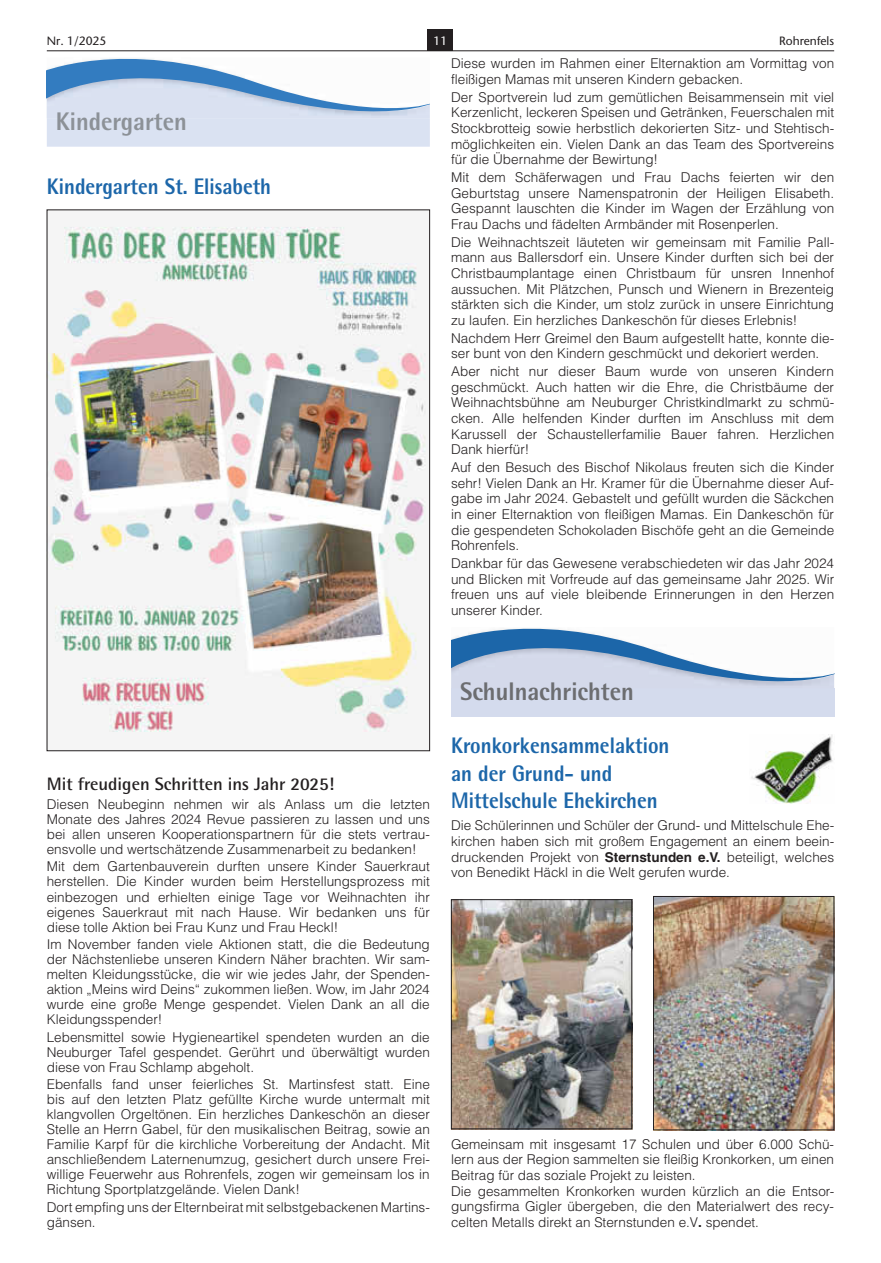
<style>
.page{position:relative;width:881px;height:1263px;background:#fff}
.page>*{position:absolute;margin:0;border:0;box-sizing:border-box;transform-origin:0 0}
.t1{font:800 25.5px "Agfa Rotis Semisans";color:#6c6d70;scale:.93 1}
.t2{font:800 22.5px/27.6px "Agfa Rotis Semisans";color:#1c66a9;scale:.9 1}
.t3{font:700 18px "Agfa Rotis Semisans";color:#231f20}
.t4{font:300 13.5px/15.6px "Helvetica LT";color:#231f20;text-align:justify}
.t5{font:12px "Stone Sans LT";color:#231f20}
.t6{font:12px "Stone Sans LT";color:#fff}
.s1{font-weight:700}
</style>
<div class="page">
<div style="left:427px;top:29px;width:26px;height:22px;background:#231f20"></div>
<hr style="left:47px;top:51px;width:786px;height:1px;background:#231f20">
<div style="left:451px;top:688px;width:382px;height:28px;background:#d4dbed"></div>
<svg style="left:451px;top:628px;width:382px;height:60px"></svg>
<img style="left:751px;top:735px;width:82px;height:68px">
<img style="left:453px;top:901px;width:176px;height:226px">
<div style="left:451px;top:899px;width:180px;height:230px;border:1px solid #231f20"></div>
<img style="left:655px;top:898px;width:176px;height:230px">
<div style="left:653px;top:896px;width:180px;height:234px;border:1px solid #231f20"></div>
<img style="left:49px;top:226px;width:377px;height:506px">
<svg style="left:47px;top:58px;width:382px;height:89px"></svg>
<p class="t5" style="left:47px;top:33px;width:61px">Nr. 1/2025</p>
<p class="t6" style="left:433px;top:33px;width:15px">11</p>
<p class="t5" style="left:778px;top:33px;width:57px">Rohrenfels</p>
<p class="t4" style="left:451px;top:55px;width:384px">Diese wurden im Rahmen einer Elternaktion am Vormittag von fleißigen Mamas mit unseren Kindern gebacken.</p>
<p class="t4" style="left:451px;top:89px;width:384px">Der Sportverein lud zum gemütlichen Beisammensein mit viel Kerzenlicht, leckeren Speisen und Getränken, Feuerschalen mit Stockbrotteig sowie herbstlich dekorierten Sitz- und Stehtisch&shy;möglichkeiten ein. Vielen Dank an das Team des Sportvereins für die Übernahme der Bewirtung!</p>
<p class="t4" style="left:451px;top:169px;width:384px">Mit dem Schäferwagen und Frau Dachs feierten wir den Geburtstag unsere Namenspatronin der Heiligen Elisabeth.<br>Gespannt lauschten die Kinder im Wagen der Erzählung von Frau Dachs und fädelten Armbänder mit Rosenperlen.</p>
<p class="t4" style="left:451px;top:234px;width:384px">Die Weihnachtszeit läuteten wir gemeinsam mit Familie Pall&shy;mann aus Ballersdorf ein. Unsere Kinder durften sich bei der Christbaumplantage einen Christbaum für unsren Innenhof aussuchen. Mit Plätzchen, Punsch und Wienern in Brezenteig stärkten sich die Kinder, um stolz zurück in unsere Einrichtung zu laufen. Ein herzliches Dankeschön für dieses Erlebnis!</p>
<p class="t4" style="left:451px;top:330px;width:384px">Nachdem Herr Greimel den Baum aufgestellt hatte, konnte die&shy;ser bunt von den Kindern geschmückt und dekoriert werden.</p>
<p class="t4" style="left:451px;top:363px;width:384px">Aber nicht nur dieser Baum wurde von unseren Kindern geschmückt. Auch hatten wir die Ehre, die Christbäume der Weihnachtsbühne am Neuburger Christkindlmarkt zu schmü&shy;cken. Alle helfenden Kinder durften im Anschluss mit dem Karussell der Schaustellerfamilie Bauer fahren. Herzlichen Dank hierfür!</p>
<p class="t4" style="left:451px;top:459px;width:384px">Auf den Besuch des Bischof Nikolaus freuten sich die Kinder sehr! Vielen Dank an Hr. Kramer für die Übernahme dieser Auf&shy;gabe im Jahr 2024. Gebastelt und gefüllt wurden die Säckchen in einer Elternaktion von fleißigen Mamas. Ein Dankeschön für die gespendeten Schokoladen Bischöfe geht an die Gemeinde Rohrenfels.</p>
<p class="t4" style="left:451px;top:555px;width:384px">Dankbar für das Gewesene verabschiedeten wir das Jahr 2024 und Blicken mit Vorfreude auf das gemeinsame Jahr 2025. Wir freuen uns auf viele bleibende Erinnerungen in den Herzen unserer Kinder.</p>
<h2 class="t2" style="left:47px;top:172px;width:251px">Kindergarten St. Elisabeth</h2>
<h3 class="t3" style="left:47px;top:772px;width:289px">Mit freudigen Schritten ins Jahr 2025!</h3>
<p class="t4" style="left:47px;top:796px;width:384px;line-height:15.1px">Diesen Neubeginn nehmen wir als Anlass um die letzten Monate des Jahres 2024 Revue passieren zu lassen und uns bei allen unseren Kooperationspartnern für die stets vertrau&shy;ensvolle und wertschätzende Zusammenarbeit zu bedanken!</p>
<p class="t4" style="left:47px;top:859px;width:384px;line-height:15.1px">Mit dem Gartenbauverein durften unsere Kinder Sauerkraut herstellen. Die Kinder wurden beim Herstellungsprozess mit einbezogen und erhielten einige Tage vor Weihnachten ihr eigenes Sauerkraut mit nach Hause. Wir bedanken uns für diese tolle Aktion bei Frau Kunz und Frau Heckl!</p>
<p class="t4" style="left:47px;top:936px;width:384px;line-height:15.1px">Im November fanden viele Aktionen statt, die die Bedeutung der Nächstenliebe unseren Kindern Näher brachten. Wir sam&shy;melten Kleidungsstücke, die wir wie jedes Jahr, der Spenden&shy;aktion „Meins wird Deins“ zukommen ließen. Wow, im Jahr 2024 wurde eine große Menge gespendet. Vielen Dank an all die Kleidungsspender!</p>
<p class="t4" style="left:47px;top:1029px;width:384px;line-height:15.1px">Lebensmittel sowie Hygieneartikel spendeten wurden an die Neuburger Tafel gespendet. Gerührt und überwältigt wurden diese von Frau Schlamp abgeholt.</p>
<p class="t4" style="left:47px;top:1076px;width:384px;line-height:15.1px">Ebenfalls fand unser feierliches St. Martinsfest statt. Eine bis auf den letzten Platz gefüllte Kirche wurde untermalt mit klangvollen Orgeltönen. Ein herzliches Dankeschön an dieser Stelle an Herrn Gabel, für den musikalischen Beitrag, sowie an Familie Karpf für die kirchliche Vorbereitung der Andacht. Mit anschließendem Laternenumzug, gesichert durch unsere Frei&shy;willige Feuerwehr aus Rohrenfels, zogen wir gemeinsam los in Richtung Sportplatzgelände. Vielen Dank!</p>
<p class="t4" style="left:47px;top:1199px;width:384px;line-height:15.1px">Dort empfing uns der Elternbeirat mit selbstgebackenen Martins&shy;gänsen.</p>
<h1 class="t1" style="left:460px;top:675px;width:188px">Schulnachrichten</h1>
<h2 class="t2" style="left:451px;top:731px;width:244px">Kronkorkensammelaktion an der Grund- und<br>Mittelschule Ehekirchen</h2>
<p class="t4" style="left:451px;top:818px;width:384px">Die Schülerinnen und Schüler der Grund- und Mittelschule Ehe&shy;kirchen haben sich mit großem Engagement an einem beein&shy;druckenden Projekt von <span class="s1">Sternstunden e.V.</span> beteiligt, welches von Benedikt Häckl in die Welt gerufen wurde.</p>
<p class="t4" style="left:451px;top:1136px;width:384px;text-align:left">Gemeinsam mit insgesamt 17 Schulen und über 6.000 Schü&shy;lern aus der Region sammelten sie fleißig Kronkorken, um einen Beitrag für das soziale Projekt zu leisten.<br>Die gesammelten Kronkorken wurden kürzlich an die Entsor&shy;gungsfirma Gigler übergeben, die den Materialwert des recy&shy;celten Metalls direkt an Sternstunden e.V<span class="s1">.</span> spendet.</p>
</div>
